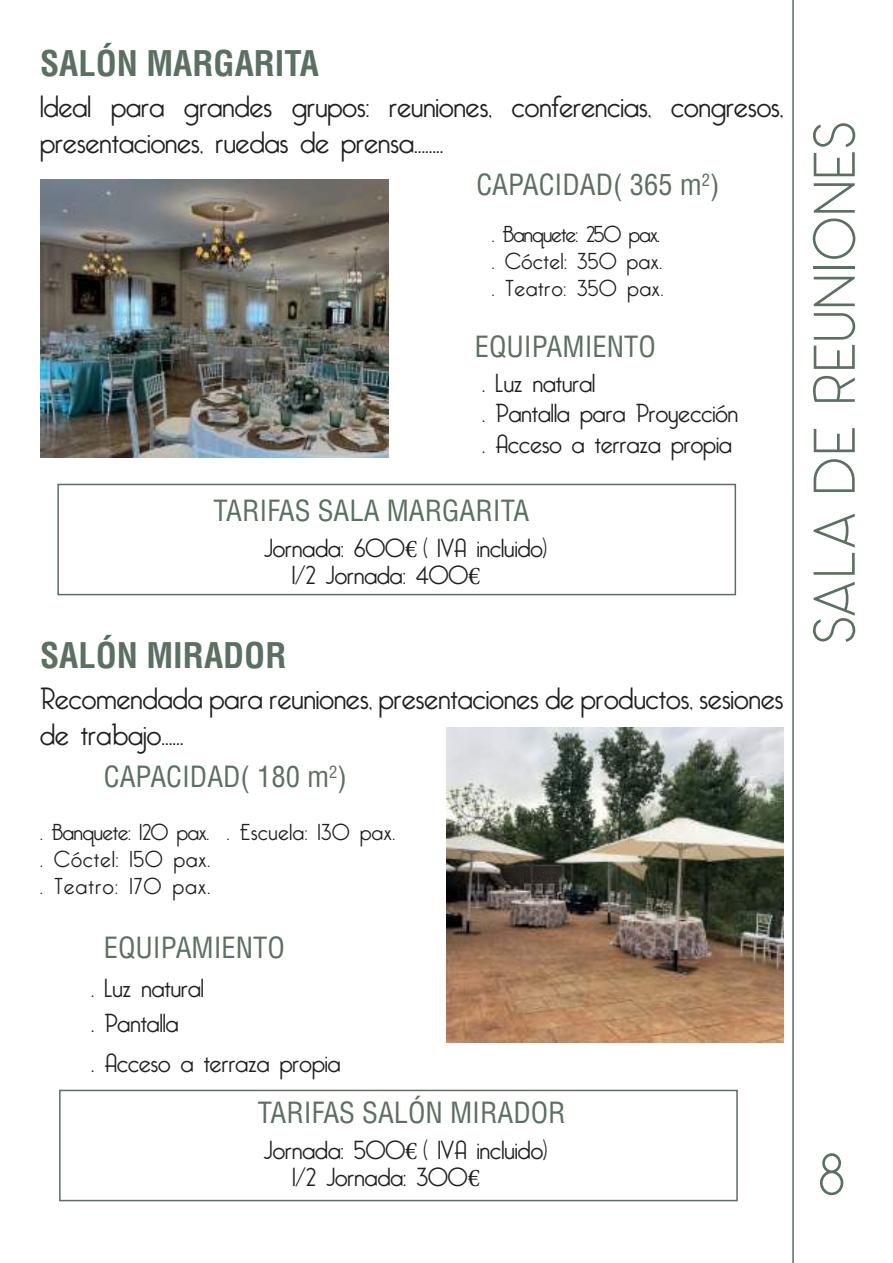
<style>
.page{position:relative;width:893px;height:1263px;background:#fff}
.page>*{position:absolute;margin:0;border:0;box-sizing:border-box;transform-origin:0 0}
.t1{font:300 58.5px "Panama";color:#5a7061}
.t2{font:700 condensed 34.5px "Helvetica";color:#5a7061}
.t3{font:300 30px/36px "Bellerose";color:#221f1f}
.t4{font:condensed 28.5px "Helvetica";color:#5a7061}
.t5{font:300 25.5px/30.6px "Bellerose";color:#221f1f}
.t6{font:300 22.5px/27px "Bellerose";letter-spacing:.03em;color:#221f1f}
.s1{font-family:"Minion Pro";font-weight:400}
</style>
<div class="page">
<hr style="left:792px;top:0;width:2px;height:1263px;background:#5a7061">
<img style="left:40px;top:180px;width:349px;height:277px">
<img style="left:446px;top:728px;width:337px;height:314px">
<div style="left:57px;top:484px;width:679px;height:111px;border:2px solid #5a7061"></div>
<div style="left:59px;top:1090px;width:679px;height:111px;border:2px solid #5a7061"></div>
<h2 class="t2" style="left:40px;top:44px;width:280px">SALÓN MARGARITA</h2>
<p class="t3" style="left:40px;top:89px;width:745px">Ideal para grandes grupos: reuniones, conferencias, congresos, presentaciones, ruedas de prensa……..</p>
<p class="t4" style="left:476px;top:168px;width:245px">CAPACIDAD( 365 m<sup>2</sup>)</p>
<p class="t6" style="left:492px;top:221px;width:173px">. Banquete: 250 pax. . Cóctel: 350 pax. . Teatro: 350 pax.</p>
<p class="t4" style="left:475px;top:330px;width:183px">EQUIPAMIENTO</p>
<p class="t5" style="left:482px;top:368px;width:257px">. Luz natural<br>. Pantalla para Proyección . Acceso a terraza propia</p>
<p class="t4" style="left:213px;top:494px;width:317px">TARIFAS SALA MARGARITA</p>
<p class="t5" style="left:292px;top:537px;width:256px;line-height:27px;text-indent:-28px">Jornada: 600<span class="s1">€</span> ( IVA incluido)<br>1/2 Jornada: 400<span class="s1">€</span></p>
<h2 class="t2" style="left:40px;top:636px;width:248px">SALÓN MIRADOR</h2>
<p class="t3" style="left:40px;top:681px;width:745px">Recomendada para reuniones, presentaciones de productos, sesiones de trabajo……</p>
<p class="t4" style="left:104px;top:760px;width:245px">CAPACIDAD( 180 m<sup>2</sup>)</p>
<p class="t6" style="left:40px;top:819px;width:357px">. Banquete: 120 pax. . Escuela: 130 pax. . Cóctel: 150 pax.<br>. Teatro: 170 pax.</p>
<p class="t4" style="left:104px;top:931px;width:183px">EQUIPAMIENTO</p>
<p class="t5" style="left:91px;top:971px;width:114px;line-height:34.8px">. Luz natural . Pantalla</p>
<p class="t5" style="left:91px;top:1049px;width:251px">. Acceso a terraza propia</p>
<p class="t4" style="left:258px;top:1096px;width:309px">TARIFAS SALÓN MIRADOR</p>
<p class="t5" style="left:293px;top:1137px;width:256px;line-height:27px;text-indent:-29px">Jornada: 500<span class="s1">€</span> ( IVA incluido)<br>1/2 Jornada: 300<span class="s1">€</span></p>
<h1 class="t1" style="left:799px;top:645px;width:527px;rotate:-90deg">SALA DE REUNIONES</h1>
<h1 class="t1" style="left:816px;top:1139px;width:32px">8</h1>
</div>
